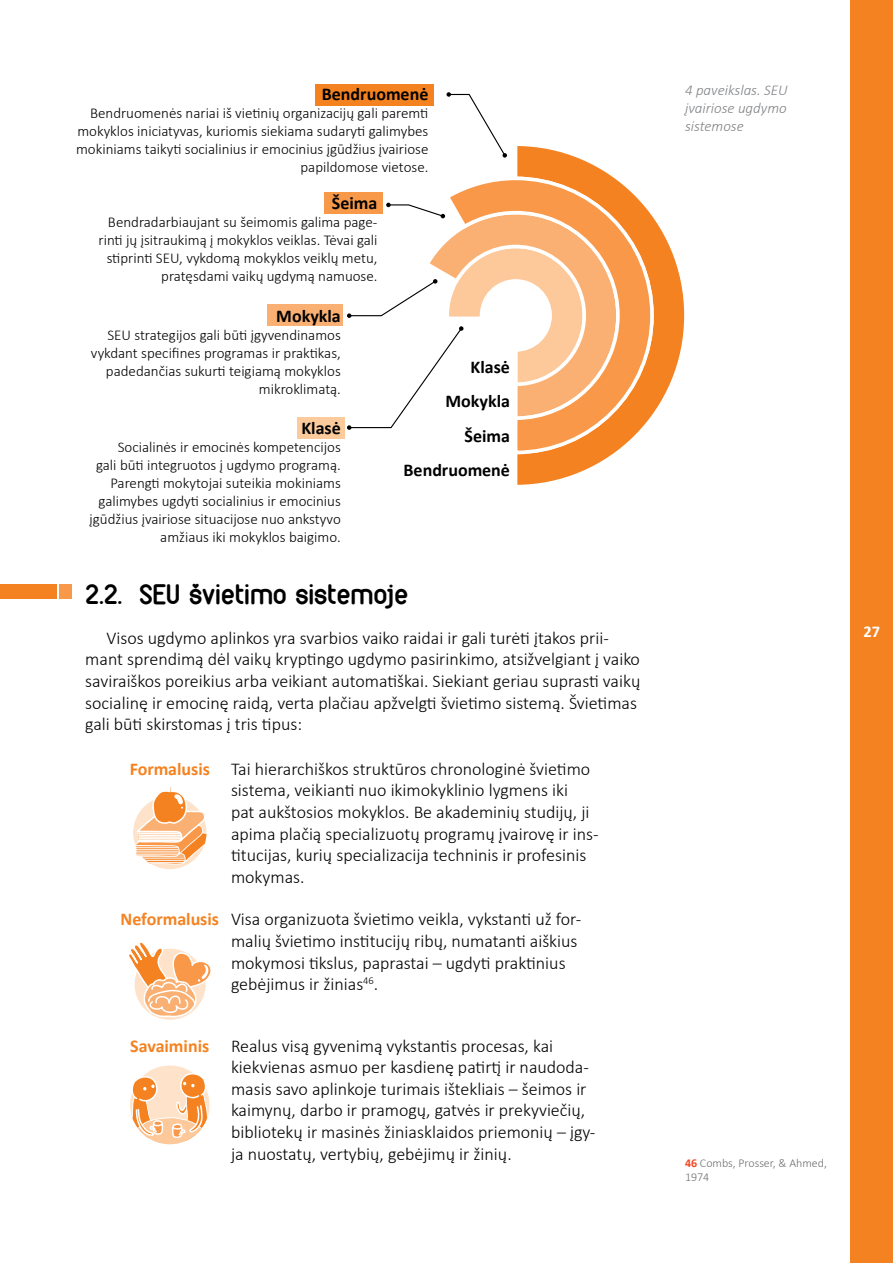
<style>
.page{position:relative;width:893px;height:1263px;background:#fff}
.page>*{position:absolute;margin:0;border:0;box-sizing:border-box;transform-origin:0 0}
.t1{font:700 27px "VDS";color:#000}
.t2{font:300 18px/21.6px "Calibri";color:#000}
.t3{font:700 18px/34.3px "Calibri";color:#000;text-align:right}
.t4{font:700 18px "Calibri";color:#f58220}
.t5{font:700 16.5px "Calibri";color:#fff}
.t6{font:300 15px/18px "Calibri";color:#000;text-align:right}
.t7{font:italic 300 15px/18px "Calibri";color:#808285;text-align:justify}
.t8{font:300 12px/14.4px "Calibri";color:#6d6e71}
.s1{font-weight:700;color:#ef4823}
</style>
<div class="page">
<div style="left:850px;top:0;width:43px;height:1263px;background:#f58220"></div>
<div style="left:0;top:585px;width:57px;height:14px;background:#f58220"></div>
<div style="left:59px;top:585px;width:13px;height:14px;background:#f89949"></div>
<div style="left:315px;top:84px;width:119px;height:21px;background:#f58220"></div>
<div style="left:324px;top:192px;width:58px;height:22px;background:#f89949"></div>
<div style="left:268px;top:305px;width:75px;height:21px;background:#fab072"></div>
<div style="left:297px;top:417px;width:48px;height:22px;background:#fdca9c"></div>
<svg style="left:446px;top:92px;width:61px;height:66px"></svg>
<svg style="left:347px;top:203px;width:96px;height:227px"></svg>
<svg style="left:517px;top:146px;width:168px;height:339px"></svg>
<svg style="left:443px;top:175px;width:213px;height:281px"></svg>
<div style="left:133px;top:796px;width:73px;height:73px;background:#fee2c9;border-radius:50%"></div>
<svg style="left:134px;top:787px;width:72px;height:77px"></svg>
<svg style="left:129px;top:942px;width:82px;height:202px"></svg>
<p class="t3" style="left:322px;top:77px;width:108px">Bendruomenė</p>
<p class="t6" style="left:76px;top:104px;width:354px">Bendruomenės nariai iš vietinių organizacijų gali paremti mokyklos iniciatyvas, kuriomis siekiama sudaryti galimybes mokiniams taikyti socialinius ir emocinius įgūdžius įvairiose papildomose vietose.</p>
<p class="t3" style="left:332px;top:186px;width:47px">Šeima</p>
<p class="t6" style="left:99px;top:213px;width:281px">Bendradarbiaujant su šeimomis galima page&shy;rinti jų įsitraukimą į mokyklos veiklas. Tėvai gali stiprinti SEU, vykdomą mokyklos veiklų metu, pratęsdami vaikų ugdymą namuose.</p>
<p class="t3" style="left:276px;top:299px;width:66px">Mokykla</p>
<p class="t6" style="left:91px;top:326px;width:251px">SEU strategijos gali būti įgyvendinamos vykdant specifines programas ir praktikas, padedančias sukurti teigiamą mokyklos mikroklimatą.</p>
<p class="t3" style="left:301px;top:411px;width:41px">Klasė</p>
<p class="t6" style="left:90px;top:438px;width:253px">Socialinės ir emocinės kompetencijos<br>gali būti integruotos į ugdymo programą.<br>Parengti mokytojai suteikia mokiniams galimybes ugdyti socialinius ir emocinius įgūdžius įvairiose situacijose nuo ankstyvo amžiaus iki mokyklos baigimo.</p>
<p class="t3" style="left:404px;top:349px;width:108px">Klasė<br>Mokykla<br>Šeima<br>Bendruomenė</p>
<h1 class="t1" style="left:86px;top:578px;width:324px">2.2. SEU švietimo sistemoje</h1>
<p class="t2" style="left:85px;top:627px;width:557px;text-indent:21px">Visos ugdymo aplinkos yra svarbios vaiko raidai ir gali turėti įtakos prii&shy;mant sprendimą dėl vaikų kryptingo ugdymo pasirinkimo, atsižvelgiant į vaiko saviraiškos poreikius arba veikiant automatiškai. Siekiant geriau suprasti vaikų socialinę ir emocinę raidą, verta plačiau apžvelgti švietimo sistemą. Švietimas gali būti skirstomas į tris tipus:</p>
<p class="t4" style="left:130px;top:756px;width:82px">Formalusis</p>
<p class="t4" style="left:121px;top:906px;width:100px">Neformalusis</p>
<p class="t2" style="left:231px;top:758px;width:369px">Tai hierarchiškos struktūros chronologinė švietimo sistema, veikianti nuo ikimokyklinio lygmens iki<br>pat aukštosios mokyklos. Be akademinių studijų, ji apima plačią specializuotų programų įvairovę ir ins&shy;titucijas, kurių specializacija techninis ir profesinis mokymas.</p>
<p class="t2" style="left:231px;top:908px;width:352px">Visa organizuota švietimo veikla, vykstanti už for&shy;malių švietimo institucijų ribų, numatanti aiškius mokymosi tikslus, paprastai – ugdyti praktinius gebėjimus ir žinias<sup>46</sup>.</p>
<p class="t4" style="left:130px;top:1033px;width:80px">Savaiminis</p>
<p class="t2" style="left:231px;top:1034px;width:366px">Realus visą gyvenimą vykstantis procesas, kai kiekvienas asmuo per kasdienę patirtį ir naudoda&shy;masis savo aplinkoje turimais ištekliais – šeimos ir kaimynų, darbo ir pramogų, gatvės ir prekyviečių, bibliotekų ir masinės žiniasklaidos priemonių – įgy&shy;ja nuostatų, vertybių, gebėjimų ir žinių.</p>
<p class="t7" style="left:685px;top:80px;width:104px">4 paveikslas. SEU įvairiose ugdymo sistemose</p>
<p class="t5" style="left:863px;top:620px;width:18px">27</p>
<p class="t8" style="left:685px;top:1155px;width:143px"><span class="s1">46</span> Combs, Prosser, &amp; Ahmed,<br>1974</p>
</div>
